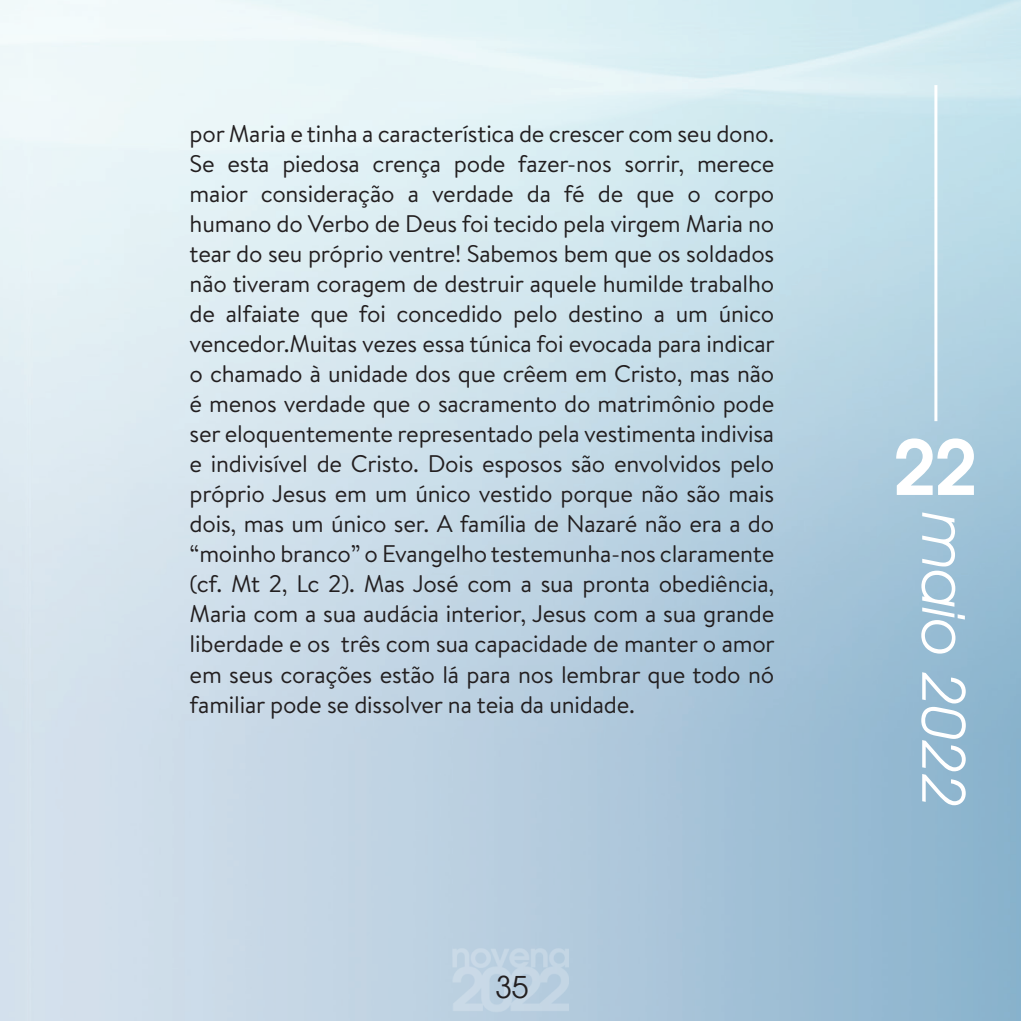
<style>
.page{position:relative;width:1021px;height:1021px;background:#fff}
.page>*{position:absolute;margin:0;border:0;box-sizing:border-box;transform-origin:0 0}
.t1{font:700 75px "Avant Garde CTT";color:#fff}
.t2{font:italic 60px "Avant Garde IT Cby BT";color:#fff}
.t3{font:30px "Avant Garde CTT";color:#231f20}
.t4{font:24px/30px "Brandon Text";letter-spacing:-.01em;color:#231f20;text-align:justify}
</style>
<div class="page">
<img style="left:452px;top:947px;width:116px;height:65px">
<p class="t4" style="left:190px;top:118px;width:586px">por Maria e tinha a característica de crescer com seu dono.<br>Se esta piedosa crença pode fazer-nos sorrir, merece maior consideração a verdade da fé de que o corpo humano do Verbo de Deus foi tecido pela virgem Maria no tear do seu próprio ventre! Sabemos bem que os soldados não tiveram coragem de destruir aquele humilde trabalho de alfaiate que foi concedido pelo destino a um único vencedor.Muitas vezes essa túnica foi evocada para indicar o chamado à unidade dos que crêem em Cristo, mas não é menos verdade que o sacramento do matrimônio pode ser eloquentemente representado pela vestimenta indivisa e indivisível de Cristo. Dois esposos são envolvidos pelo próprio Jesus em um único vestido porque não são mais dois, mas um único ser. A família de Nazaré não era a do “moinho branco” o Evangelho testemunha-nos claramente (cf. Mt 2, Lc 2). Mas José com a sua pronta obediência, Maria com a sua audácia interior, Jesus com a sua grande liberdade e os três com sua capacidade de manter o amor em seus corações estão lá para nos lembrar que todo nó familiar pode se dissolver na teia da unidade.</p>
<p class="t3" style="left:495px;top:968px;width:35px">35</p>
<h1 class="t1" style="left:893px;top:421px;width:85px">22</h1>
<h2 class="t2" style="left:980px;top:512px;width:297px;rotate:90deg">maio 2022</h2>
</div>
